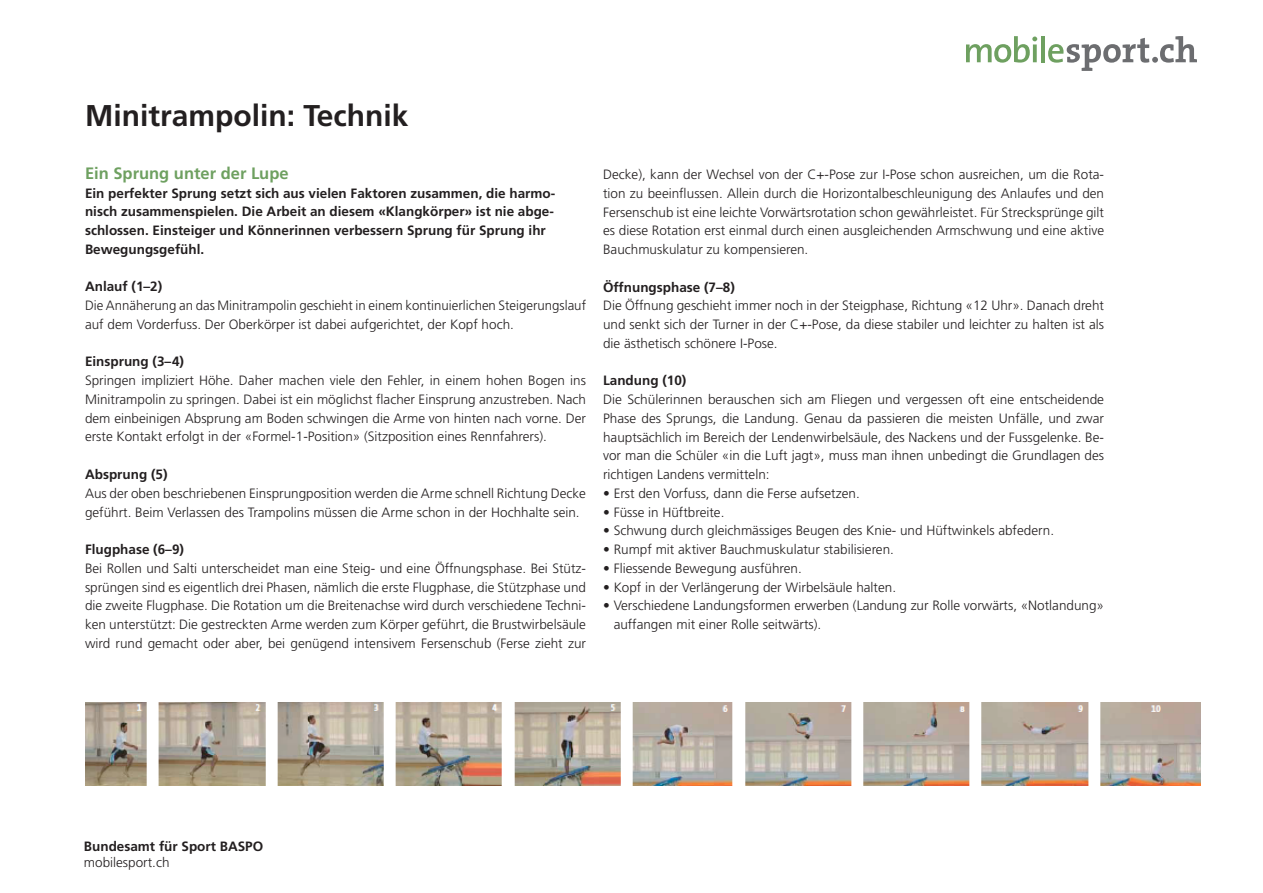
<style>
.page{position:relative;width:1263px;height:893px;background:#fff}
.page>*{position:absolute;margin:0;border:0;box-sizing:border-box;transform-origin:0 0}
.t1{font:700 30px "Frutiger LT";color:#231f20}
._3_Titel_gruen{font:700 16.5px "Frutiger LT";color:#6ea060}
.Gundtext_d{font:300 13.5px/18.8px "Frutiger LT";color:#231f20;text-align:justify}
.Grundtext_d_Aufzählu{font:300 13.5px/18.8px "Frutiger LT";color:#231f20}
.Lead{font:700 13.5px/18.8px "Frutiger LT";color:#231f20}
._4_Titel_4{font:700 13.5px "Frutiger LT";color:#231f20}
.Gundtext_d-2{font:700 13.5px "Frutiger LT";color:#231f20}
</style>
<div class="page">
<svg style="left:966px;top:36px;width:71px;height:27px"></svg>
<hr style="left:1041px;top:36px;width:4px;height:26px;background:#6ea060">
<svg style="left:1048px;top:36px;width:149px;height:35px"></svg>
<img style="left:85px;top:703px;width:1115px;height:82px">
<p class="t1" style="left:85px;top:98px;width:325px">Minitrampolin: Technik</p>
<p class="_3_Titel_gruen" style="left:85px;top:164px;width:205px">Ein Sprung unter der Lupe</p>
<p class="Lead" style="left:85px;top:184px;width:472px">Ein perfekter Sprung setzt sich aus vielen Faktoren zusammen, die harmo&shy;nisch zusammenspielen. Die Arbeit an diesem «Klangkörper» ist nie abge&shy;schlossen. Einsteiger und Könnerinnen verbessern Sprung für Sprung ihr Bewegungsgefühl.</p>
<p class="_4_Titel_4" style="left:85px;top:279px;width:79px">Anlauf (1–2)</p>
<p class="Gundtext_d" style="left:85px;top:296px;width:502px">Die Annäherung an das Minitrampolin geschieht in einem kontinuierlichen Steigerungslauf auf dem Vorderfuss. Der Oberkörper ist dabei aufgerichtet, der Kopf hoch.</p>
<p class="_4_Titel_4" style="left:85px;top:354px;width:101px">Einsprung (3–4)</p>
<p class="Gundtext_d" style="left:85px;top:371px;width:502px">Springen impliziert Höhe. Daher machen viele den Fehler, in einem hohen Bogen ins Minitrampolin zu springen. Dabei ist ein möglichst flacher Einsprung anzustreben. Nach dem einbeinigen Absprung am Boden schwingen die Arme von hinten nach vorne. Der erste Kontakt erfolgt in der «Formel-1-Position» (Sitzposition eines Rennfahrers).</p>
<p class="_4_Titel_4" style="left:85px;top:466px;width:84px">Absprung (5)</p>
<p class="Gundtext_d" style="left:85px;top:484px;width:502px">Aus der oben beschriebenen Einsprungposition werden die Arme schnell Richtung Decke geführt. Beim Verlassen des Trampolins müssen die Arme schon in der Hochhalte sein.</p>
<p class="_4_Titel_4" style="left:85px;top:541px;width:101px">Flugphase (6–9)</p>
<p class="Gundtext_d" style="left:85px;top:559px;width:502px">Bei Rollen und Salti unterscheidet man eine Steig- und eine Öffnungsphase. Bei Stütz&shy;sprüngen sind es eigentlich drei Phasen, nämlich die erste Flugphase, die Stützphase und die zweite Flugphase. Die Rotation um die Breitenachse wird durch verschiedene Techni&shy;ken unterstützt: Die gestreckten Arme werden zum Körper geführt, die Brustwirbelsäule wird rund gemacht oder aber, bei genügend intensivem Fersenschub (Ferse zieht zur</p>
<p class="Gundtext_d" style="left:603px;top:165px;width:503px">Decke), kann der Wechsel von der C+-Pose zur I-Pose schon ausreichen, um die Rota&shy;tion zu beeinflussen. Allein durch die Horizontalbeschleunigung des Anlaufes und den Fersenschub ist eine leichte Vorwärtsrotation schon gewährleistet. Für Strecksprünge gilt es diese Rotation erst einmal durch einen ausgleichenden Armschwung und eine aktive Bauchmuskulatur zu kompensieren.</p>
<p class="Gundtext_d-2" style="left:603px;top:279px;width:133px">Öffnungsphase (7–8)</p>
<p class="Gundtext_d" style="left:603px;top:297px;width:502px">Die Öffnung geschieht immer noch in der Steigphase, Richtung «12 Uhr». Danach dreht und senkt sich der Turner in der C+-Pose, da diese stabiler und leichter zu halten ist als die ästhetisch schönere I-Pose.</p>
<p class="_4_Titel_4" style="left:603px;top:373px;width:85px">Landung (10)</p>
<p class="Gundtext_d" style="left:603px;top:390px;width:503px">Die Schülerinnen berauschen sich am Fliegen und vergessen oft eine entscheidende Phase des Sprungs, die Landung. Genau da passieren die meisten Unfälle, und zwar hauptsächlich im Bereich der Lendenwirbelsäule, des Nackens und der Fussgelenke. Be&shy;vor man die Schüler «in die Luft jagt», muss man ihnen unbedingt die Grundlagen des richtigen Landens vermitteln:</p>
<p class="Grundtext_d_Aufzählu" style="left:603px;top:484px;width:258px">• Erst den Vorfuss, dann die Ferse aufsetzen.</p>
<p class="Grundtext_d_Aufzählu" style="left:603px;top:503px;width:123px">• Füsse in Hüftbreite.</p>
<p class="Grundtext_d_Aufzählu" style="left:603px;top:522px;width:452px">• Schwung durch gleichmässiges Beugen des Knie- und Hüftwinkels abfedern.</p>
<p class="Grundtext_d_Aufzählu" style="left:603px;top:540px;width:292px">• Rumpf mit aktiver Bauchmuskulatur stabilisieren.</p>
<p class="Grundtext_d_Aufzählu" style="left:603px;top:559px;width:200px">• Fliessende Bewegung ausführen.</p>
<p class="Grundtext_d_Aufzählu" style="left:603px;top:578px;width:295px">• Kopf in der Verlängerung der Wirbelsäule halten.</p>
<p class="Grundtext_d_Aufzählu" style="left:614px;top:597px;width:492px;text-indent:-11px">• Verschiedene Landungsformen erwerben (Landung zur Rolle vorwärts, «Notlandung» auffangen mit einer Rolle seitwärts).</p>
<p class="Lead" style="left:84px;top:837px;width:181px">Bundesamt für Sport BASPO</p>
<p class="Gundtext_d" style="left:84px;top:854px;width:87px">mobilesport.ch</p>
</div>
